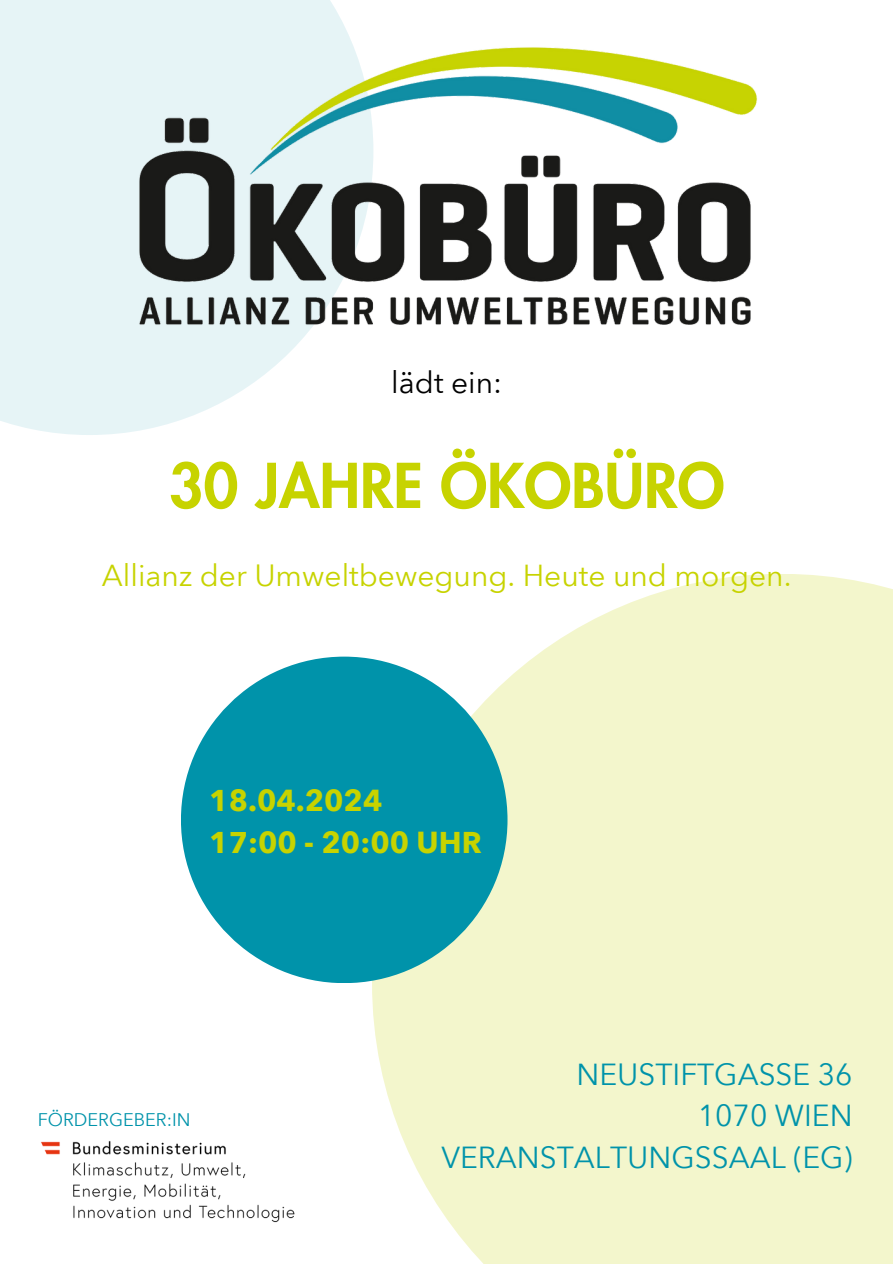
<style>
.page{position:relative;width:893px;height:1264px;background:#fff}
.page>*{position:absolute;margin:0;border:0;box-sizing:border-box;transform-origin:0 0}
.t1{font:800 60px "Futura LT Pro";color:#c7d300}
.t2{font:30px "Avenir Next Thai Modern";color:#0093aa}
.t3{font:30px "Avenir Next Thai Modern";color:#c7d300}
.t4{font:700 30px "Avenir Next Thai Modern";color:#c7d300}
.t5{font:30px "Avenir Next Thai Modern";color:#000}
.t6{font:18px "Avenir Next Thai Modern";color:#0093aa}
</style>
<div class="page">
<svg style="left:0;top:0;width:344px;height:435px;background:#e9f5f7"></svg>
<img style="left:118px;top:26px;width:640px;height:320px">
<svg style="left:372px;top:574px;width:520px;height:689px;background:#f4f6d1"></svg>
<div style="left:181px;top:656px;width:326px;height:327px;background:#0093aa;border-radius:50%"></div>
<img style="left:41px;top:1141px;width:254px;height:82px">
<p class="t5" style="left:391px;top:359px;width:112px">lädt ein:</p>
<p class="t1" style="left:169px;top:458px;width:557px">30 JAHRE ÖKOBÜRO</p>
<p class="t3" style="left:102px;top:551px;width:691px">Allianz der Umweltbewegung. Heute und morgen.</p>
<p class="t4" style="left:209px;top:777px;width:174px">18.04.2024</p>
<p class="t4" style="left:209px;top:818px;width:274px">17:00 - 20:00 UHR</p>
<p class="t6" style="left:38px;top:1105px;width:154px">FÖRDERGEBER:IN</p>
<p class="t2" style="left:576px;top:1050px;width:277px">NEUSTIFTGASSE 36</p>
<p class="t2" style="left:697px;top:1092px;width:156px">1070 WIEN</p>
<p class="t2" style="left:441px;top:1134px;width:412px">VERANSTALTUNGSSAAL (EG)</p>
</div>
